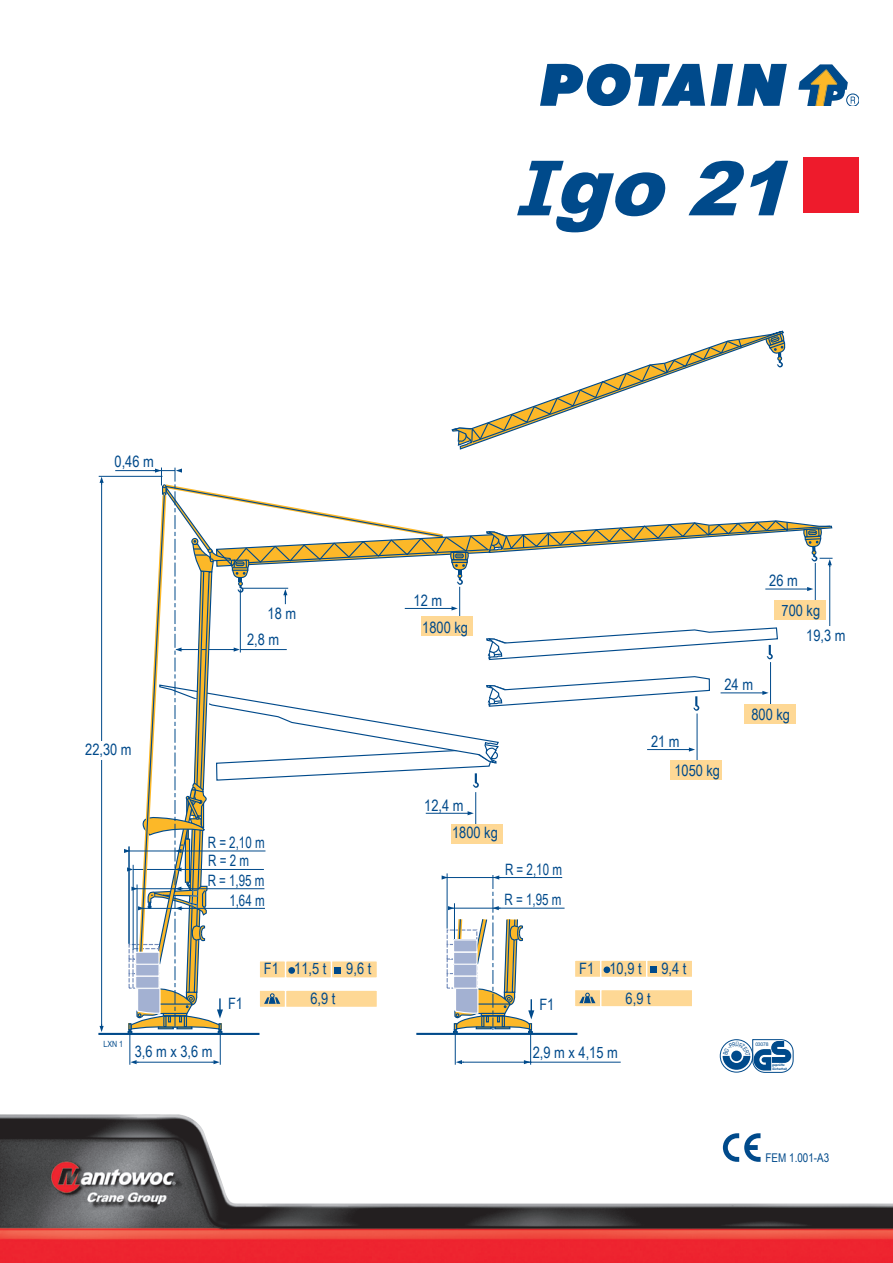
<style>
.page{position:relative;width:893px;height:1263px;background:#fff}
.page>*{position:absolute;margin:0;border:0;box-sizing:border-box;transform-origin:0 0}
.t1{font:italic 900 81px "Arial";color:#004a8b}
.t2{font:15.6px "Arial Narrow";color:#004a8b}
.t3{font:15.6px "Arial Narrow";color:#004a8b;scale:.9 1}
.t4{font:12px "Arial Narrow";color:#004a8b}
.t5{font:8.55px "Arial Narrow";color:#004a8b}
.t6{font:4.95px "Arial";letter-spacing:-.03em;color:#004a8b}
.t7{font:italic 700 3.3px/3.4px "Arial";letter-spacing:-.03em;color:#004a8b}
.s1{font-family:"Verdana";font-weight:700;font-size:75px}
.s2{font-size:75px}
</style>
<div class="page">
<hr style="left:99px;top:476px;width:63px;height:1px;background:#004a8b">
<hr style="left:101px;top:482px;width:1px;height:544px;background:#004a8b">
<svg style="left:131px;top:1060px;width:7px;height:4px"></svg>
<svg style="left:212px;top:1060px;width:8px;height:4px"></svg>
<svg style="left:100px;top:477px;width:4px;height:8px"></svg>
<div style="left:88px;top:741px;width:41px;height:19px;background:#fff"></div>
<hr style="left:130px;top:1033px;width:1px;height:32px;background:#004a8b">
<hr style="left:220px;top:1033px;width:1px;height:32px;background:#004a8b">
<hr style="left:137px;top:1062px;width:75px;height:1px;background:#004a8b">
<hr style="left:115px;top:470px;width:42px;height:1px;background:#004a8b">
<hr style="left:98px;top:1033px;width:161px;height:2px;background:#004a8b">
<svg style="left:100px;top:1024px;width:4px;height:8px"></svg>
<svg style="left:456px;top:1060px;width:8px;height:4px"></svg>
<svg style="left:524px;top:1060px;width:6px;height:4px"></svg>
<hr style="left:455px;top:1033px;width:1px;height:32px;background:#004a8b">
<hr style="left:530px;top:1033px;width:1px;height:32px;background:#004a8b">
<hr style="left:463px;top:1062px;width:158px;height:1px;background:#004a8b">
<hr style="left:416px;top:1033px;width:161px;height:2px;background:#004a8b">
<svg style="left:451px;top:330px;width:335px;height:120px"></svg>
<svg style="left:471px;top:338px;width:272px;height:112px"></svg>
<svg style="left:124px;top:467px;width:709px;height:566px"></svg>
<div style="left:720px;top:1039px;width:33px;height:33px;border:1px solid #004a8b;border-radius:50%"></div>
<svg style="left:540px;top:64px;width:247px;height:42px"></svg>
<div style="left:846px;top:94px;width:13px;height:12px;border:1px solid #004a8b;border-radius:50%"></div>
<svg style="left:798px;top:64px;width:57px;height:42px"></svg>
<div style="left:804px;top:157px;width:55px;height:56px;background:#ee1b2c"></div>
<img style="left:0;top:1114px;width:893px;height:149px">
<svg style="left:723px;top:1133px;width:37px;height:29px"></svg>
<svg style="left:723px;top:1039px;width:71px;height:34px"></svg>
<p class="t1" style="left:513px;top:128px;width:303px"><span class="s1">I</span>go<span class="s2">21</span></p>
<p class="t2" style="left:115px;top:450px;width:41px">0,46 m</p>
<p class="t2" style="left:85px;top:738px;width:48px">22,30 m</p>
<p class="t2" style="left:268px;top:602px;width:30px">18 m</p>
<p class="t2" style="left:247px;top:628px;width:34px">2,8 m</p>
<p class="t3" style="left:208px;top:831px;width:65px">R = 2,10 m</p>
<p class="t3" style="left:208px;top:849px;width:47px">R = 2 m</p>
<p class="t3" style="left:208px;top:869px;width:65px">R = 1,95 m</p>
<p class="t3" style="left:229px;top:889px;width:41px">1,64 m</p>
<p class="t2" style="left:414px;top:589px;width:30px">12 m</p>
<p class="t2" style="left:422px;top:616px;width:47px">1800 kg</p>
<p class="t2" style="left:424px;top:793px;width:41px">12,4 m</p>
<p class="t2" style="left:452px;top:821px;width:47px">1800 kg</p>
<p class="t3" style="left:505px;top:858px;width:65px">R = 2,10 m</p>
<p class="t3" style="left:505px;top:888px;width:65px">R = 1,95 m</p>
<p class="t2" style="left:769px;top:569px;width:30px">26 m</p>
<p class="t2" style="left:782px;top:599px;width:40px">700 kg</p>
<p class="t2" style="left:724px;top:673px;width:30px">24 m</p>
<p class="t2" style="left:651px;top:730px;width:30px">21 m</p>
<p class="t2" style="left:674px;top:759px;width:47px">1050 kg</p>
<p class="t2" style="left:751px;top:703px;width:40px">800 kg</p>
<p class="t2" style="left:806px;top:624px;width:41px">19,3 m</p>
<p class="t2" style="left:264px;top:957px;width:64px">F1 11,5 t</p>
<p class="t2" style="left:346px;top:957px;width:27px">9,6 t</p>
<p class="t2" style="left:310px;top:987px;width:27px">6,9 t</p>
<p class="t2" style="left:228px;top:992px;width:16px">F1</p>
<p class="t2" style="left:539px;top:993px;width:16px">F1</p>
<p class="t2" style="left:579px;top:957px;width:64px">F1 10,9 t</p>
<p class="t2" style="left:661px;top:957px;width:27px">9,4 t</p>
<p class="t2" style="left:626px;top:987px;width:27px">6,9 t</p>
<p class="t5" style="left:103px;top:1038px;width:21px">LXN 1</p>
<p class="t2" style="left:135px;top:1040px;width:79px">3,6 m x 3,6 m</p>
<p class="t2" style="left:533px;top:1041px;width:87px">2,9 m x 4,15 m</p>
<p class="t6" style="left:755px;top:1041px;width:15px">03078</p>
<p class="t7" style="left:772px;top:1063px;width:16px">geprüfte<br>Sicherheit</p>
<p class="t4" style="left:765px;top:1148px;width:65px">FEM 1.001-A3</p>
</div>
